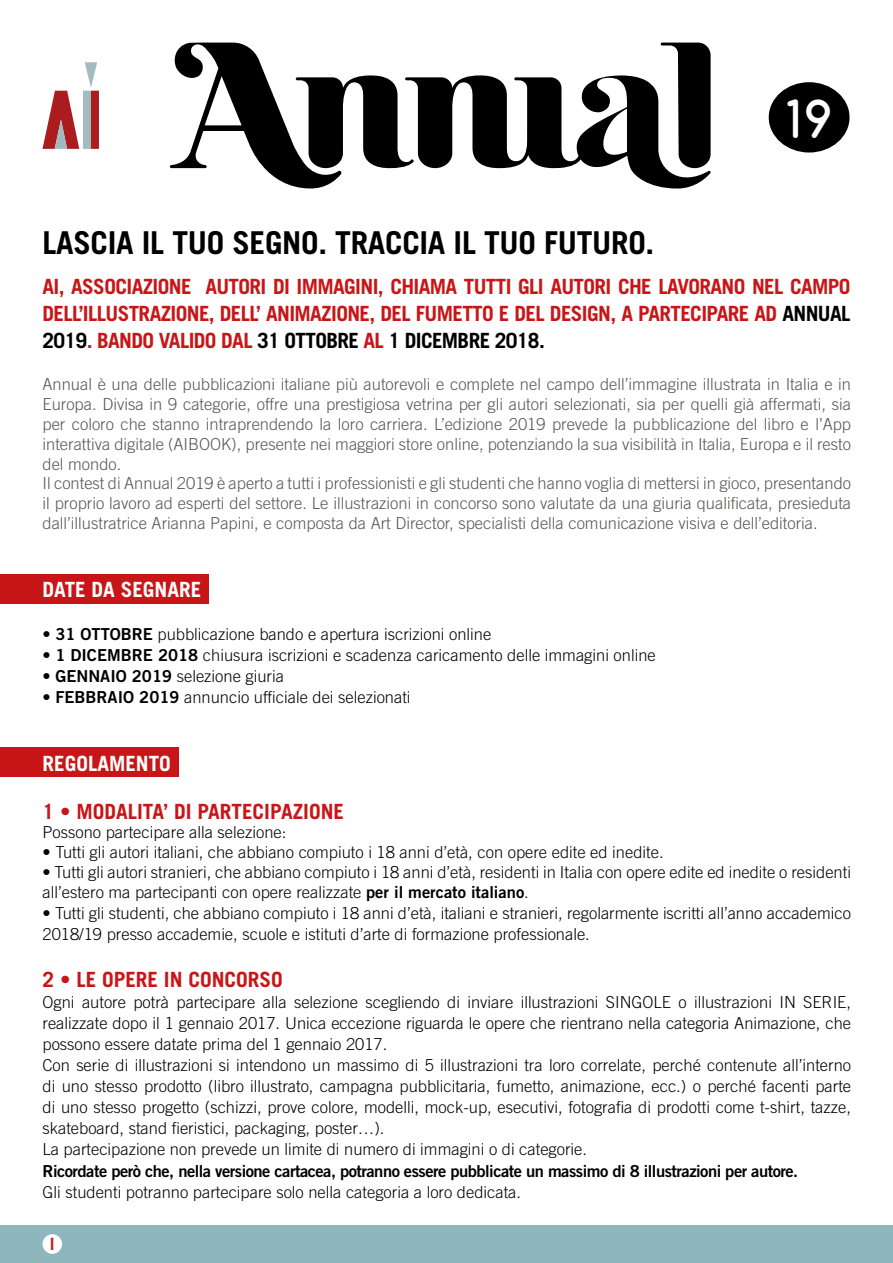
<style>
.page{position:relative;width:893px;height:1263px;background:#fff}
.page>*{position:absolute;margin:0;border:0;box-sizing:border-box;transform-origin:0 0}
.t1{font:700 49.35px "Comfortaa";color:#fff}
.t2{font:700 31.5px "Trade Gothic LT Std";letter-spacing:-.01em;color:#000}
.t3{font:700 21px/27px "Trade Gothic LT Std";letter-spacing:-.03em;color:#c81618;text-align:justify}
.t4{font:700 21px "Trade Gothic LT Std";color:#c81618}
.t5{font:700 21px "Trade Gothic LT Std";color:#fff}
.t6{font:600 18px "Gill Sans";color:#c81618}
.t7{font:300 16.5px/21px "Trade Gothic LT Std";color:#000}
.t8{font:300 16.5px/19.8px "Trade Gothic LT Std";color:#575756}
.t9{font:16.5px "Trade Gothic LT Std Bd 2";letter-spacing:-.03em;color:#000}
.s1{color:#000}
.s2{font-family:"Trade Gothic LT Std Bd 2";font-weight:400}
</style>
<div class="page">
<div style="left:0;top:1226px;width:893px;height:37px;background:#8db7bc"></div>
<div style="left:0;top:747px;width:179px;height:30px;background:#c81618"></div>
<div style="left:0;top:574px;width:208px;height:30px;background:#c81618"></div>
<div style="left:43px;top:1234px;width:19px;height:20px;background:#fff;border-radius:50%"></div>
<svg style="left:170px;top:43px;width:541px;height:146px"></svg>
<svg style="left:769px;top:82px;width:80px;height:71px"></svg>
<svg style="left:43px;top:62px;width:56px;height:87px"></svg>
<div style="left:778px;top:89px;width:66px;height:55px;background:#000;border-radius:50%"></div>
<h1 class="t1" style="left:786px;top:88px;width:47px">19</h1>
<h2 class="t2" style="left:43px;top:223px;width:613px">LASCIA IL TUO SEGNO. TRACCIA IL TUO FUTURO.</h2>
<p class="t3" style="left:43px;top:273px;width:809px">AI, ASSOCIAZIONE AUTORI DI IMMAGINI, CHIAMA TUTTI GLI AUTORI CHE LAVORANO NEL CAMPO DELL’ILLUSTRAZIONE, DELL’ ANIMAZIONE, DEL FUMETTO E DEL DESIGN, A PARTECIPARE AD <span class="s1">ANNUAL 2019</span>. BANDO VALIDO DAL <span class="s1">31 OTTOBRE</span> AL <span class="s1">1 DICEMBRE 2018.</span></p>
<p class="t8" style="left:43px;top:374px;width:810px">Annual è una delle pubblicazioni italiane più autorevoli e complete nel campo dell’immagine illustrata in Italia e in Europa. Divisa in 9 categorie, offre una prestigiosa vetrina per gli autori selezionati, sia per quelli già affermati, sia per coloro che stanno intraprendendo la loro carriera. L’edizione 2019 prevede la pubblicazione del libro e l’App interattiva digitale (AIBOOK), presente nei maggiori store online, potenziando la sua visibilità in Italia, Europa e il resto del mondo.<br>Il contest di Annual 2019 è aperto a tutti i professionisti e gli studenti che hanno voglia di mettersi in gioco, presentando il proprio lavoro ad esperti del settore. Le illustrazioni in concorso sono valutate da una giuria qualificata, presieduta dall’illustratrice Arianna Papini, e composta da Art Director, specialisti della comunicazione visiva e dell’editoria.</p>
<p class="t5" style="left:43px;top:577px;width:160px">DATE DA SEGNARE</p>
<p class="t7" style="left:43px;top:623px;width:450px">• <span class="s2">31 OTTOBRE</span> pubblicazione bando e apertura iscrizioni online</p>
<p class="t7" style="left:43px;top:644px;width:615px">• <span class="s2">1 DICEMBRE 2018</span> chiusura iscrizioni e scadenza caricamento delle immagini online</p>
<p class="t7" style="left:43px;top:665px;width:243px">• <span class="s2">GENNAIO 2019</span> selezione giuria</p>
<p class="t7" style="left:43px;top:686px;width:370px">• <span class="s2">FEBBRAIO 2019</span> annuncio ufficiale dei selezionati</p>
<p class="t5" style="left:43px;top:750px;width:130px">REGOLAMENTO</p>
<p class="t4" style="left:43px;top:798px;width:303px">1 • MODALITA’ DI PARTECIPAZIONE</p>
<p class="t7" style="left:43px;top:822px;width:245px">Possono partecipare alla selezione:</p>
<p class="t7" style="left:43px;top:841px;width:623px">• Tutti gli autori italiani, che abbiano compiuto i 18 anni d’età, con opere edite ed inedite.</p>
<p class="t7" style="left:43px;top:862px;width:810px;line-height:19.8px">• Tutti gli autori stranieri, che abbiano compiuto i 18 anni d’età, residenti in Italia con opere edite ed inedite o residenti all’estero ma partecipanti con opere realizzate <span class="s2">per il mercato italiano</span>.</p>
<p class="t7" style="left:43px;top:902px;width:810px">• Tutti gli studenti, che abbiano compiuto i 18 anni d’età, italiani e stranieri, regolarmente iscritti all’anno accademico<br>2018/19 presso accademie, scuole e istituti d’arte di formazione professionale.</p>
<p class="t4" style="left:43px;top:966px;width:242px">2 • LE OPERE IN CONCORSO</p>
<p class="t7" style="left:43px;top:991px;width:810px">Ogni autore potrà partecipare alla selezione scegliendo di inviare illustrazioni SINGOLE o illustrazioni IN SERIE, realizzate dopo il 1 gennaio 2017. Unica eccezione riguarda le opere che rientrano nella categoria Animazione, che possono essere datate prima del 1 gennaio 2017.<br>Con serie di illustrazioni si intendono un massimo di 5 illustrazioni tra loro correlate, perché contenute all’interno di uno stesso prodotto (libro illustrato, campagna pubblicitaria, fumetto, animazione, ecc.) o perché facenti parte di uno stesso progetto (schizzi, prove colore, modelli, mock-up, esecutivi, fotografia di prodotti come t-shirt, tazze, skateboard, stand fieristici, packaging, poster…).<br>La partecipazione non prevede un limite di numero di immagini o di categorie.</p>
<p class="t9" style="left:43px;top:1161px;width:757px">Ricordate però che, nella versione cartacea, potranno essere pubblicate un massimo di 8 illustrazioni per autore.</p>
<p class="t7" style="left:43px;top:1181px;width:480px">Gli studenti potranno partecipare solo nella categoria a loro dedicata.</p>
<p class="t6" style="left:48px;top:1233px;width:11px">1</p>
</div>
